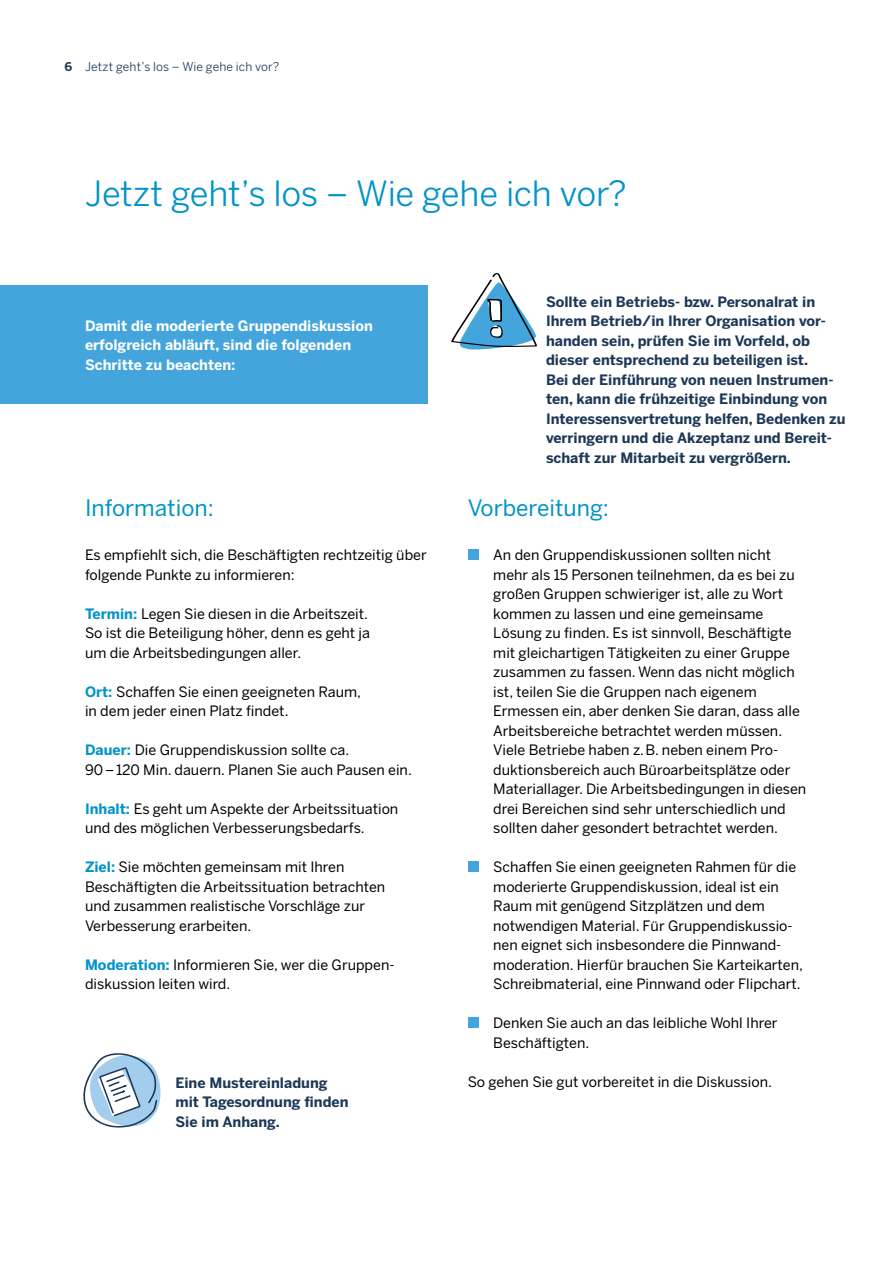
<style>
.page{position:relative;width:893px;height:1263px;background:#fff}
.page>*{position:absolute;margin:0;border:0;box-sizing:border-box;transform-origin:0 0}
.t1{font:34.5px "Benton Sans";letter-spacing:-.01em;color:#0293c9}
.t2{font:22.5px "Benton Sans";color:#0293c9}
.t3{font:14.25px/19.5px "Benton Sans";color:#000}
.t4{font:700 14.25px/19.5px "Benton Sans";color:#1c3856}
.t5{font:700 14.25px/19.5px "Benton Sans";color:#fff}
.t6{font:12px "Benton Sans";letter-spacing:.01em;color:#1c3856}
.s1{font-weight:700}
.s2{font-weight:700;color:#0293c9}
</style>
<div class="page">
<div style="left:0;top:286px;width:427px;height:118px;background:#43a5dc"></div>
<svg style="left:451px;top:273px;width:86px;height:77px"></svg>
<div style="left:468px;top:549px;width:10px;height:11px;background:#43a5dc"></div>
<div style="left:468px;top:861px;width:10px;height:11px;background:#43a5dc"></div>
<div style="left:468px;top:1017px;width:10px;height:11px;background:#43a5dc"></div>
<svg style="left:83px;top:1053px;width:78px;height:75px"></svg>
<p class="t6" style="left:64px;top:60px;width:216px"><span class="s1">6</span> Jetzt geht’s los – Wie gehe ich vor?</p>
<h2 class="t1" style="left:85px;top:173px;width:543px">Jetzt geht’s los – Wie gehe ich vor?</h2>
<p class="t5" style="left:85px;top:316px;width:289px">Damit die moderierte Gruppendiskussion erfolgreich abläuft, sind die folgenden<br>Schritte zu beachten:</p>
<h3 class="t2" style="left:85px;top:494px;width:130px">Information:</h3>
<p class="t3" style="left:85px;top:545px;width:343px">Es empfiehlt sich, die Beschäftigten rechtzeitig über folgende Punkte zu informieren:</p>
<p class="t3" style="left:85px;top:603px;width:287px"><span class="s2">Termin:</span> Legen Sie diesen in die Arbeitszeit.<br>So ist die Beteiligung höher, denn es geht ja um die Arbeitsbedingungen aller.</p>
<p class="t3" style="left:85px;top:681px;width:278px"><span class="s2">Ort:</span> Schaffen Sie einen geeigneten Raum, in dem jeder einen Platz findet.</p>
<p class="t3" style="left:85px;top:740px;width:328px"><span class="s2">Dauer:</span> Die Gruppendiskussion sollte ca.<br>90 – 120 Min. dauern. Planen Sie auch Pausen ein.</p>
<p class="t3" style="left:85px;top:798px;width:315px"><span class="s2">Inhalt:</span> Es geht um Aspekte der Arbeitssituation und des möglichen Verbesserungsbedarfs.</p>
<p class="t3" style="left:85px;top:857px;width:302px"><span class="s2">Ziel:</span> Sie möchten gemeinsam mit Ihren Beschäftigten die Arbeitssituation betrachten und zusammen realistische Vorschläge zur Verbesserung erarbeiten.</p>
<p class="t3" style="left:85px;top:954px;width:311px"><span class="s2">Moderation:</span> Informieren Sie, wer die Gruppen-</p>
<p class="t3" style="left:85px;top:974px;width:147px">diskussion leiten wird.</p>
<p class="t4" style="left:175px;top:1072px;width:175px">Eine Mustereinladung mit Tagesordnung finden<br>Sie im Anhang.</p>
<p class="t4" style="left:546px;top:291px;width:301px">Sollte ein Betriebs- bzw. Personalrat in Ihrem Betrieb/in Ihrer Organisation vor&shy;handen sein, prüfen Sie im Vorfeld, ob dieser entsprechend zu beteiligen ist.<br>Bei der Einführung von neuen Instrumen&shy;ten, kann die frühzeitige Einbindung von Interessensvertretung helfen, Bedenken zu verringern und die Akzeptanz und Bereit&shy;schaft zur Mitarbeit zu vergrößern.</p>
<h3 class="t2" style="left:468px;top:494px;width:143px">Vorbereitung:</h3>
<p class="t3" style="left:493px;top:545px;width:315px">An den Gruppendiskussionen sollten nicht mehr als 15 Personen teilnehmen, da es bei zu großen Gruppen schwieriger ist, alle zu Wort kommen zu lassen und eine gemeinsame Lösung zu finden. Es ist sinnvoll, Beschäftigte mit gleichartigen Tätigkeiten zu einer Gruppe zusammen zu fassen. Wenn das nicht möglich ist, teilen Sie die Gruppen nach eigenem Ermessen ein, aber denken Sie daran, dass alle Arbeitsbereiche betrachtet werden müssen.<br>Viele Betriebe haben z. B. neben einem Pro&shy;duktionsbereich auch Büroarbeitsplätze oder Materiallager. Die Arbeitsbedingungen in diesen drei Bereichen sind sehr unterschiedlich und sollten daher gesondert betrachtet werden.</p>
<p class="t3" style="left:493px;top:857px;width:311px">Schaffen Sie einen geeigneten Rahmen für die moderierte Gruppendiskussion, ideal ist ein Raum mit genügend Sitzplätzen und dem notwendigen Material. Für Gruppendiskussio&shy;nen eignet sich insbesondere die Pinnwand&shy;moderation. Hierfür brauchen Sie Karteikarten, Schreibmaterial, eine Pinnwand oder Flipchart.</p>
<p class="t3" style="left:493px;top:1013px;width:286px">Denken Sie auch an das leibliche Wohl Ihrer<br>Beschäftigten.</p>
<p class="t3" style="left:468px;top:1071px;width:306px">So gehen Sie gut vorbereitet in die Diskussion.</p>
</div>
